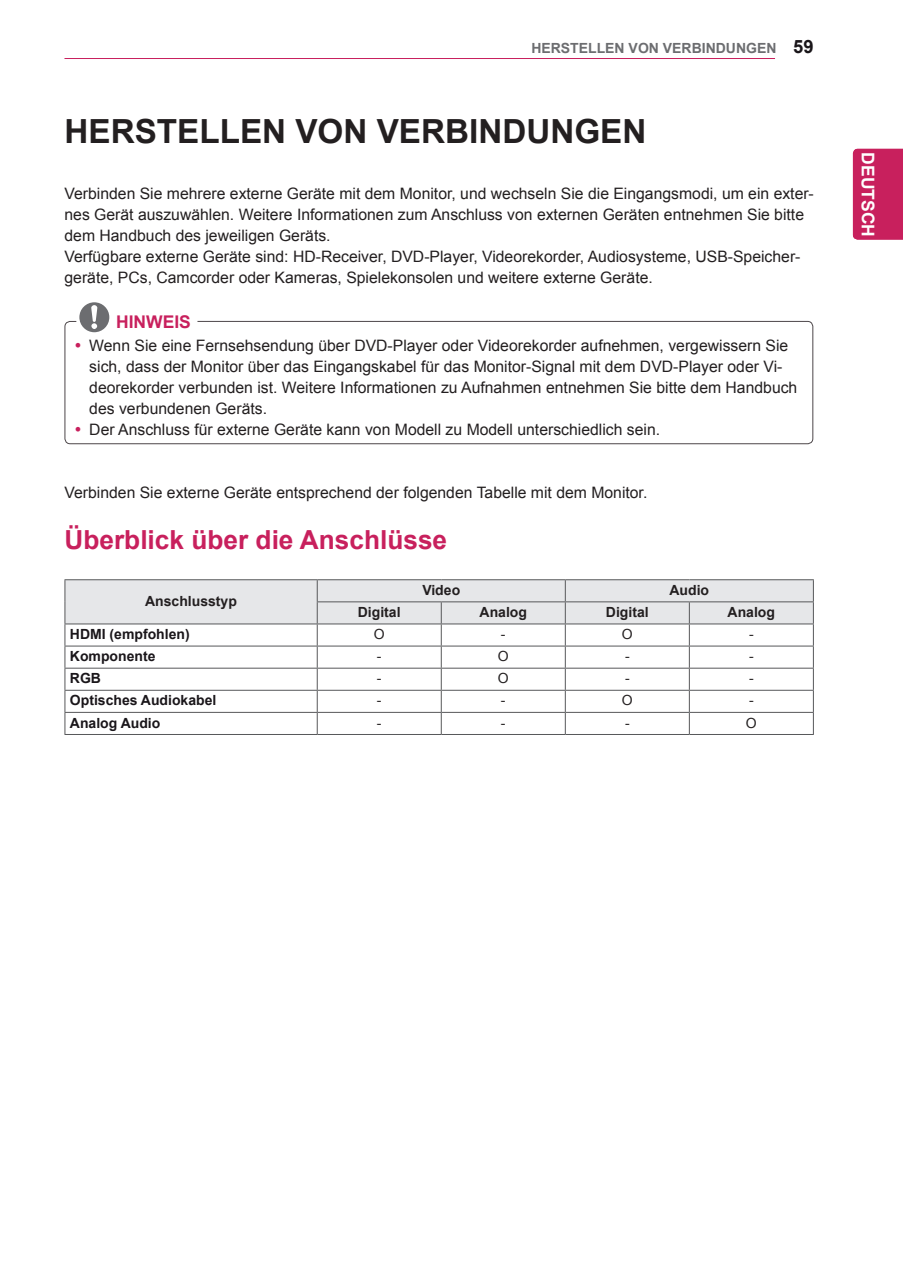
<style>
.page{position:relative;width:903px;height:1275px;background:#fff}
.page>*{position:absolute;margin:0;border:0;box-sizing:border-box;transform-origin:0 0}
.Chapter{font:700 33.25px "Arial";color:#231f20}
.Title-1{font:700 26.25px "Arial";color:#c8205d}
.t1{font:700 21px "Arial";color:#fff}
.t2{font:700 18.38px "Arial";color:#1a161a}
.t3{font:700 17.5px "Arial";color:#fff}
.Title-warning{font:700 17.5px "Arial";color:#c8205d}
.Body{font:15.75px/21px "Arial";color:#231f20}
.Body-Bullet{font:15.75px/21px "Arial";color:#231f20}
.Body-2{font:700 14px "Arial";color:#1a161a}
.Body-Bold-Center{font:700 14px "Arial";color:#231f20}
.t4{font:700 14px "Arial";color:#6c6d70}
.Body-3{font:14px "Arial";color:#231f20}
</style>
<div class="page">
<hr style="left:64px;top:58px;width:711px;height:1px;background:#c8205d">
<div style="left:853px;top:149px;width:50px;height:91px;background:#c8205d"></div>
<svg style="left:79px;top:302px;width:30px;height:30px"></svg>
<hr style="left:64px;top:579px;width:253px;height:1px;background:#57585a">
<hr style="left:317px;top:579px;width:124px;height:1px;background:#57585a">
<hr style="left:441px;top:579px;width:124px;height:1px;background:#57585a">
<hr style="left:565px;top:579px;width:124px;height:1px;background:#57585a">
<hr style="left:689px;top:579px;width:125px;height:1px;background:#57585a">
<svg style="left:64px;top:580px;width:750px;height:154px"></svg>
<hr style="left:64px;top:734px;width:253px;height:1px;background:#57585a">
<hr style="left:317px;top:734px;width:124px;height:1px;background:#57585a">
<hr style="left:441px;top:734px;width:124px;height:1px;background:#57585a">
<hr style="left:565px;top:734px;width:124px;height:1px;background:#57585a">
<hr style="left:689px;top:734px;width:125px;height:1px;background:#57585a">
<div style="left:64px;top:321px;width:749px;height:123px;border:1px solid #4c4649;border-radius:5px"></div>
<p class="t4" style="left:531px;top:39px;width:247px">HERSTELLEN VON VERBINDUNGEN</p>
<p class="t2" style="left:793px;top:35px;width:22px">59</p>
<p class="Chapter" style="left:64px;top:110px;width:583px">HERSTELLEN VON VERBINDUNGEN</p>
<p class="Body" style="left:64px;top:183px;width:751px">Verbinden Sie mehrere externe Geräte mit dem Monitor, und wechseln Sie die Eingangsmodi, um ein exter&shy;nes Gerät auszuwählen. Weitere Informationen zum Anschluss von externen Geräten entnehmen Sie bitte dem Handbuch des jeweiligen Geräts.</p>
<p class="Body" style="left:64px;top:246px;width:737px">Verfügbare externe Geräte sind: HD-Receiver, DVD-Player, Videorekorder, Audiosysteme, USB-Speicher&shy;geräte, PCs, Camcorder oder Kameras, Spielekonsolen und weitere externe Geräte.</p>
<p class="Title-warning" style="left:116px;top:310px;width:76px">HINWEIS</p>
<p class="Body-Bullet" style="left:89px;top:335px;width:709px">Wenn Sie eine Fernsehsendung über DVD-Player oder Videorekorder aufnehmen, vergewissern Sie sich, dass der Monitor über das Eingangskabel für das Monitor-Signal mit dem DVD-Player oder Vi&shy;deorekorder verbunden ist. Weitere Informationen zu Aufnahmen entnehmen Sie bitte dem Handbuch des verbundenen Geräts.</p>
<p class="Body-Bullet" style="left:89px;top:419px;width:572px">Der Anschluss für externe Geräte kann von Modell zu Modell unterschiedlich sein.</p>
<p class="Body" style="left:64px;top:482px;width:584px">Verbinden Sie externe Geräte entsprechend der folgenden Tabelle mit dem Monitor.</p>
<p class="Title-1" style="left:64px;top:522px;width:384px">Überblick über die Anschlüsse</p>
<p class="Body-Bold-Center" style="left:145px;top:592px;width:93px">Anschlusstyp</p>
<p class="Body-Bold-Center" style="left:422px;top:581px;width:39px">Video</p>
<p class="Body-Bold-Center" style="left:669px;top:581px;width:41px">Audio</p>
<p class="Body-Bold-Center" style="left:358px;top:603px;width:44px">Digital</p>
<p class="Body-Bold-Center" style="left:479px;top:603px;width:49px">Analog</p>
<p class="Body-Bold-Center" style="left:606px;top:603px;width:44px">Digital</p>
<p class="Body-Bold-Center" style="left:728px;top:603px;width:49px">Analog</p>
<p class="Body-2" style="left:70px;top:625px;width:121px">HDMI (empfohlen)</p>
<p class="Body-3" style="left:374px;top:625px;width:12px">O</p>
<p class="Body-3" style="left:501px;top:625px;width:6px">-</p>
<p class="Body-3" style="left:622px;top:625px;width:12px">O</p>
<p class="Body-3" style="left:749px;top:625px;width:6px">-</p>
<p class="Body-2" style="left:70px;top:647px;width:87px">Komponente</p>
<p class="Body-3" style="left:377px;top:647px;width:6px">-</p>
<p class="Body-3" style="left:498px;top:647px;width:12px">O</p>
<p class="Body-3" style="left:625px;top:647px;width:6px">-</p>
<p class="Body-3" style="left:749px;top:647px;width:6px">-</p>
<p class="Body-2" style="left:70px;top:669px;width:33px">RGB</p>
<p class="Body-3" style="left:377px;top:669px;width:6px">-</p>
<p class="Body-3" style="left:498px;top:669px;width:12px">O</p>
<p class="Body-3" style="left:625px;top:669px;width:6px">-</p>
<p class="Body-3" style="left:749px;top:669px;width:6px">-</p>
<p class="Body-2" style="left:70px;top:691px;width:148px">Optisches Audiokabel</p>
<p class="Body-3" style="left:377px;top:691px;width:6px">-</p>
<p class="Body-3" style="left:501px;top:691px;width:6px">-</p>
<p class="Body-3" style="left:622px;top:691px;width:12px">O</p>
<p class="Body-3" style="left:749px;top:691px;width:6px">-</p>
<p class="Body-2" style="left:70px;top:713px;width:92px">Analog Audio</p>
<p class="Body-3" style="left:377px;top:713px;width:6px">-</p>
<p class="Body-3" style="left:501px;top:713px;width:6px">-</p>
<p class="Body-3" style="left:625px;top:713px;width:6px">-</p>
<p class="Body-3" style="left:746px;top:713px;width:12px">O</p>
<p class="t3" style="left:879px;top:152px;width:86px;rotate:90deg">DEUTSCH</p>
<p class="t1" style="left:883px;top:172px;width:46px;rotate:90deg">DEU</p>
</div>
